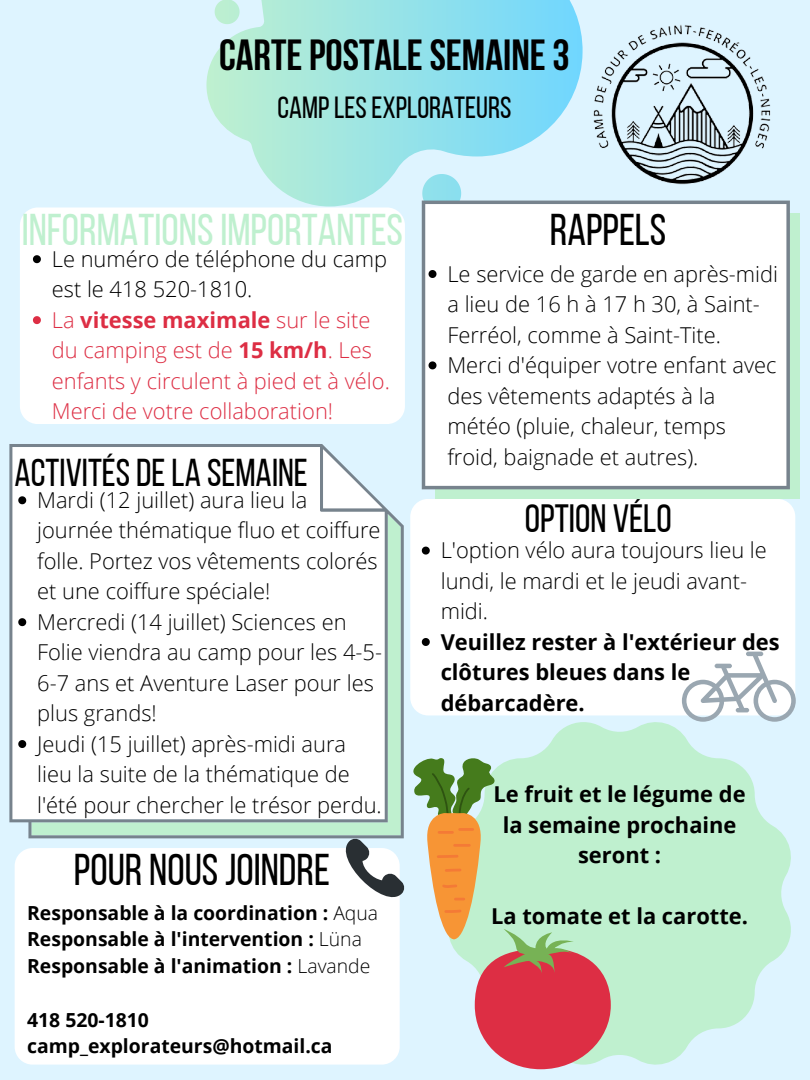
<style>
.page{position:relative;width:810px;height:1080px;background:#def4ff}
.page>*{position:absolute;margin:0;border:0;box-sizing:border-box;transform-origin:0 0}
.t1{font:44.38px "Bebas Neue";color:#bff0cf}
.t2{font:44.38px "Bebas Neue";color:#000}
.t3{font:700 43.44px "Bebas Neue";color:#000}
.t4{font:39.38px "Bebas Neue";color:#000}
.t5{font:38.75px "Bebas Neue";color:#000}
.t6{font:30.56px "Bebas Neue";color:#000}
.t7{font:300 21.88px/30.5px "Open Sans";color:#000}
.t8{font:700 21.88px/30.5px "Open Sans";color:#000;text-align:center}
.t9{font:300 21.88px/30.5px "Open Sans";color:#dd2e44}
.t10{font:700 19.38px "Open Sans";color:#000}
.s1{font-weight:700}
.s2{font-weight:300}
</style>
<div class="page">
<div style="left:20px;top:207px;width:385px;height:217px;background:#fff;border-radius:18px"></div>
<svg style="left:534px;top:722px;width:257px;height:343px;fill:#bff0cf"></svg>
<div style="left:410px;top:499px;width:385px;height:217px;background:#fff;border-radius:18px"></div>
<svg style="left:9px;top:444px;width:395px;height:394px;background:#f5f9f8"></svg>
<svg style="left:682px;top:652px;width:114px;height:70px"></svg>
<img style="left:583px;top:25px;width:207px;height:176px">
<svg style="left:206px;top:0;width:377px;height:206px"></svg>
<svg style="left:422px;top:174px;width:39px;height:27px"></svg>
<svg style="left:215px;top:0;width:25px;height:24px"></svg>
<div style="left:15px;top:848px;width:385px;height:217px;background:#fff;border-radius:18px"></div>
<div style="left:435px;top:214px;width:365px;height:285px;background:#bff0cf"></div>
<div style="left:422px;top:201px;width:368px;height:288px;background:#fff"></div>
<svg style="left:332px;top:756px;width:279px;height:313px"></svg>
<svg style="left:429px;top:270px;width:8px;height:8px"></svg>
<svg style="left:429px;top:361px;width:8px;height:8px"></svg>
<svg style="left:18px;top:496px;width:8px;height:8px"></svg>
<svg style="left:18px;top:618px;width:8px;height:8px"></svg>
<svg style="left:18px;top:740px;width:8px;height:8px"></svg>
<svg style="left:33px;top:255px;width:8px;height:8px"></svg>
<svg style="left:33px;top:316px;width:8px;height:8px"></svg>
<svg style="left:422px;top:547px;width:8px;height:8px"></svg>
<svg style="left:422px;top:638px;width:8px;height:8px"></svg>
<p class="t3" style="left:219px;top:37px;width:352px">CARTEPOSTALESEMAINE3</p>
<p class="t6" style="left:278px;top:95px;width:235px">CAMPLESEXPLORATEURS</p>
<p class="t1" style="left:22px;top:211px;width:383px">INFORMATIONSIMPORTANTES</p>
<p class="t7" style="left:52px;top:243px;width:337px">Le numéro de téléphone du camp est le 418 520-1810.</p>
<p class="t9" style="left:52px;top:304px;width:340px">La <span class="s1">vitesse maximale</span> sur le site du camping est de <span class="s1">15 km/h</span>. Les enfants y circulent à pied et à vélo.<br>Merci de votre collaboration!</p>
<p class="t5" style="left:15px;top:457px;width:295px">ACTIVITÉSDELA SEMAINE</p>
<p class="t7" style="left:37px;top:484px;width:345px">Mardi (12 juillet) aura lieu la journée thématique fluo et coiffure folle. Portez vos vêtements colorés et une coiffure spéciale!</p>
<p class="t7" style="left:37px;top:606px;width:346px">Mercredi (14 juillet) Sciences en<br>Folie viendra au camp pour les 4-5-<br>6-7 ans et Aventure Laser pour les plus grands!</p>
<p class="t7" style="left:37px;top:728px;width:346px">Jeudi (15 juillet) après-midi aura lieu la suite de la thématique de l'été pour chercher le trésor perdu.</p>
<p class="t2" style="left:74px;top:852px;width:258px">POUR NOUSJOINDRE</p>
<p class="t10" style="left:27px;top:899px;width:353px">Responsable à la coordination : <span class="s2">Aqua</span></p>
<p class="t10" style="left:27px;top:926px;width:336px">Responsable à l'intervention : <span class="s2">Lüna</span></p>
<p class="t10" style="left:27px;top:952px;width:345px">Responsable à l'animation : <span class="s2">Lavande</span></p>
<p class="t10" style="left:27px;top:1006px;width:123px">418 520-1810</p>
<p class="t10" style="left:27px;top:1033px;width:307px">camp_explorateurs@hotmail.ca</p>
<p class="t2" style="left:550px;top:211px;width:118px">RAPPELS</p>
<p class="t7" style="left:447px;top:258px;width:332px">Le service de garde en après-midi a lieu de 16 h à 17 h 30, à Saint-<br>Ferréol, comme à Saint-Tite.</p>
<p class="t7" style="left:447px;top:349px;width:331px">Merci d'équiper votre enfant avec des vêtements adaptés à la météo (pluie, chaleur, temps froid, baignade et autres).</p>
<p class="t4" style="left:525px;top:503px;width:149px">OPTION VÉLO</p>
<p class="t7" style="left:441px;top:535px;width:328px">L'option vélo aura toujours lieu le lundi, le mardi et le jeudi avant&shy;midi.</p>
<p class="t8" style="left:441px;top:626px;width:341px;text-align:left">Veuillez rester à l'extérieur des clôtures bleues dans le débarcadère.</p>
<p class="t8" style="left:494px;top:778px;width:254px">Le fruit et le légume de la semaine prochaine seront :</p>
<p class="t8" style="left:491px;top:900px;width:258px">La tomate et la carotte.</p>
</div>
